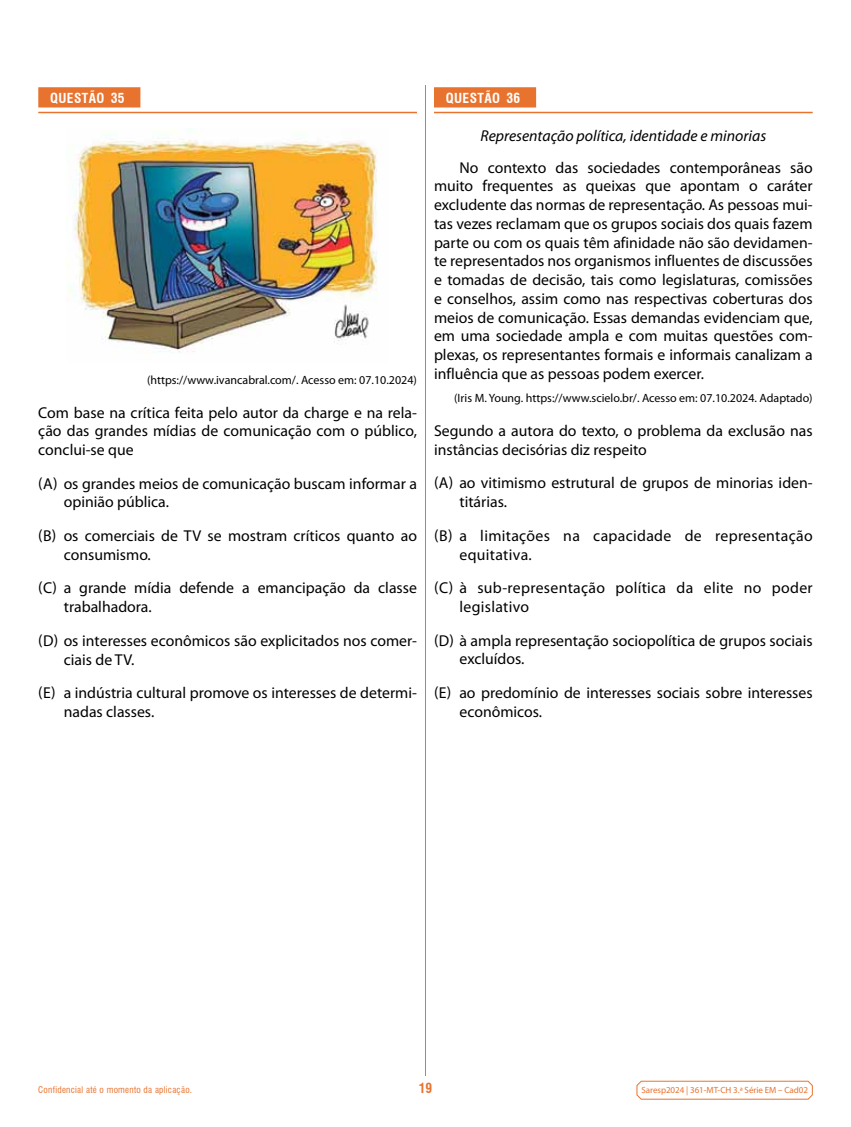
<style>
.page{position:relative;width:851px;height:1127px;background:#fff}
.page>*{position:absolute;margin:0;border:0;box-sizing:border-box;transform-origin:0 0}
.t1{font:15.75px/18.8px "Myriad Pro";color:#000}
.t2{font:15.75px/18.8px "Myriad Pro";letter-spacing:.02em;color:#000}
.t3{font:italic 15.75px/31.5px "Myriad Pro";color:#000}
.t4{font:700 condensed 13.5px "Swiss 721 BT";letter-spacing:.03em;color:#fff}
.t5{font:700 condensed 13.5px "Swiss 721 BT";color:#e7732f}
.t6{font:12px "Myriad Pro";color:#000}
.t7{font:9px "Myriad Pro";letter-spacing:-.005em;color:#e7732f}
.t8{font:condensed 9px "Swiss 721 BT";letter-spacing:.03em;color:#e7732f}
.s1{font-style:normal}
</style>
<div class="page">
<svg style="left:636px;top:1080px;width:177px;height:20px"></svg>
<hr style="left:425px;top:85px;width:1px;height:991px;background:#e7732f">
<div style="left:434px;top:87px;width:102px;height:20px;background:#e7732f"></div>
<hr style="left:434px;top:112px;width:378px;height:1px;background:#e7732f">
<div style="left:38px;top:87px;width:102px;height:20px;background:#e7732f"></div>
<hr style="left:38px;top:112px;width:379px;height:1px;background:#e7732f">
<img style="left:66px;top:129px;width:311px;height:224px">
<p class="t4" style="left:50px;top:90px;width:76px">QUESTÃO 35</p>
<p class="t6" style="left:147px;top:372px;width:271px">(https://www.ivancabral.com/. Acesso em: 07.10.2024)</p>
<p class="t1" style="left:38px;top:403px;width:380px;text-align:justify">Com base na crítica feita pelo autor da charge e na rela&shy;ção das grandes mídias de comunicação com o público, conclui-se que</p>
<p class="t1" style="left:64px;top:474px;width:354px;text-indent:-26px">(A) os grandes meios de comunicação buscam informar a opinião pública.</p>
<p class="t1" style="left:64px;top:526px;width:354px;text-indent:-26px">(B) os comerciais de TV se mostram críticos quanto ao consumismo.</p>
<p class="t1" style="left:64px;top:578px;width:354px;text-indent:-26px">(C) a grande mídia defende a emancipação da classe trabalhadora.</p>
<p class="t1" style="left:64px;top:631px;width:354px;text-indent:-26px">(D) os interesses econômicos são explicitados nos comer&shy;ciais de TV.</p>
<p class="t1" style="left:64px;top:683px;width:354px;text-indent:-26px">(E) a indústria cultural promove os interesses de determi&shy;nadas classes.</p>
<p class="t4" style="left:446px;top:90px;width:76px">QUESTÃO 36</p>
<p class="t3" style="left:459px;top:120px;width:354px;text-indent:21px">Representação política, identidade e minorias<br><span class="s1">No contexto das sociedades contemporâneas são</span></p>
<p class="t1" style="left:434px;top:176px;width:380px;text-align:justify">muito frequentes as queixas que apontam o caráter excludente das normas de representação. As pessoas mui&shy;tas vezes reclamam que os grupos sociais dos quais fazem parte ou com os quais têm afinidade não são devidamen&shy;te representados nos organismos influentes de discussões e tomadas de decisão, tais como legislaturas, comissões e conselhos, assim como nas respectivas coberturas dos meios de comunicação. Essas demandas evidenciam que, em uma sociedade ampla e com muitas questões com&shy;plexas, os representantes formais e informais canalizam a influência que as pessoas podem exercer.</p>
<p class="t6" style="left:454px;top:391px;width:360px">(Iris M. Young. https://www.scielo.br/. Acesso em: 07.10.2024. Adaptado)</p>
<p class="t1" style="left:434px;top:421px;width:380px">Segundo a autora do texto, o problema da exclusão nas instâncias decisórias diz respeito</p>
<p class="t1" style="left:459px;top:473px;width:353px;text-indent:-26px">(A) ao vitimismo estrutural de grupos de minorias iden&shy;titárias.</p>
<p class="t2" style="left:459px;top:526px;width:354px;text-indent:-26px">(B) a limitações na capacidade de representação equitativa.</p>
<p class="t2" style="left:459px;top:578px;width:354px;text-indent:-26px">(C) à sub-representação política da elite no poder legislativo</p>
<p class="t1" style="left:459px;top:631px;width:354px;text-indent:-26px">(D) à ampla representação sociopolítica de grupos sociais excluídos.</p>
<p class="t1" style="left:459px;top:683px;width:354px;text-indent:-26px">(E) ao predomínio de interesses sociais sobre interesses econômicos.</p>
<p class="t8" style="left:38px;top:1084px;width:155px">Confidencial até o momento da aplicação.</p>
<p class="t5" style="left:418px;top:1079px;width:15px">19</p>
<p class="t7" style="left:641px;top:1084px;width:168px">Saresp2024 | 361-MT-CH 3.ª Série EM – Cad02</p>
</div>
